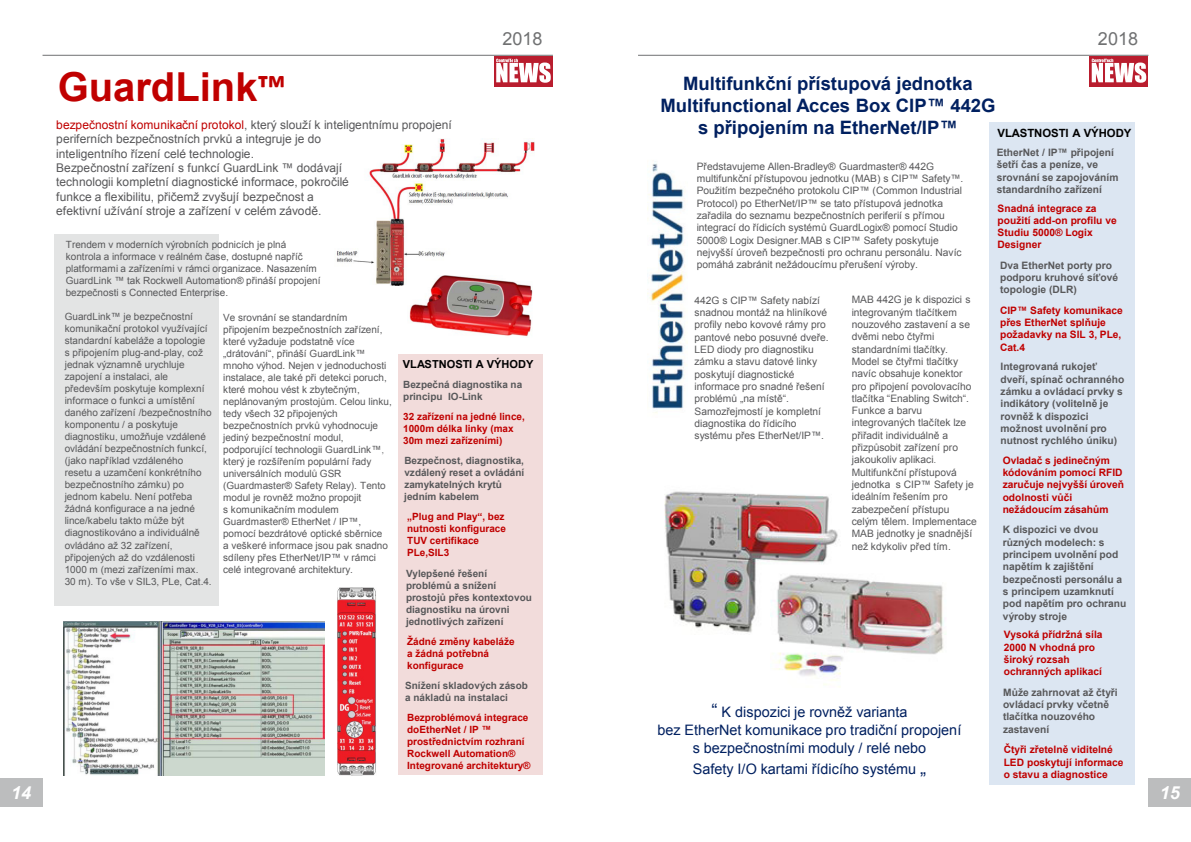
<style>
.page{position:relative;width:1191px;height:842px;background:#fff}
.page>*{position:absolute;margin:0;border:0;box-sizing:border-box;transform-origin:0 0}
.t1{font:700 40px "Arial";color:#c00000}
.t2{font:700 18.5px/22.2px "Arial";color:#002060;text-align:center}
.t3{font:18px "Arial";color:#707172}
.t4{font:italic 700 18px "Arial";color:#fff}
.t5{font:14.4px/17.7px "Arial";color:#002060;text-align:center}
.t6{font:14.4px "Arial";color:#000}
.t7{font:14px "Arial";color:#000}
.t8{font:12px/14.4px "Arial";color:#58585a}
.t9{font:700 11.3px "Arial";letter-spacing:-.005em;color:#000}
.t10{font:700 11px "Arial";letter-spacing:-.005em;color:#000}
.t11{font:10.2px/12.3px "Arial";color:#58585a}
.t12{font:700 10.2px/12.3px "Arial";letter-spacing:.005em;color:#58585a}
.t13{font:700 10.2px/12.3px "Arial";color:#c00000}
.t14{font:10px/12px "Arial";color:#58585a}
.t15{font:700 10px/12px "Arial";color:#c00000}
.t16{font:700 10px/12px "Arial";color:#58585a}
.s1{font-family:"Calibri"}
.s2{color:#c00000}
.s3{color:#7b7c7e}
.s4{font-size:18.5px}
</style>
<div class="page">
<div style="left:494px;top:56px;width:59px;height:30px;background:#b91d2e"></div>
<svg style="left:496px;top:59px;width:55px;height:24px"></svg>
<hr style="left:43px;top:55px;width:510px;height:1px;background:#707172">
<div style="left:0;top:778px;width:43px;height:28px;background:#bcbdbe"></div>
<div style="left:1089px;top:56px;width:59px;height:30px;background:#b91d2e"></div>
<svg style="left:1091px;top:59px;width:55px;height:24px"></svg>
<hr style="left:638px;top:55px;width:510px;height:1px;background:#707172">
<div style="left:1148px;top:778px;width:43px;height:28px;background:#bcbdbe"></div>
<div style="left:54px;top:234px;width:165px;height:371px;background:#e3e4e4"></div>
<div style="left:398px;top:354px;width:144px;height:421px;background:#f2dcdb"></div>
<img style="left:336px;top:139px;width:198px;height:146px">
<img style="left:338px;top:587px;width:38px;height:188px">
<img style="left:407px;top:269px;width:127px;height:68px">
<img style="left:63px;top:622px;width:261px;height:153px">
<img style="left:664px;top:491px;width:282px;height:196px">
<div style="left:989px;top:122px;width:146px;height:662px;background:#dce6f2"></div>
<img style="left:647px;top:161px;width:38px;height:252px">
<h3 class="t4" style="left:11px;top:781px;width:22px">14</h3>
<h1 class="t1" style="left:58px;top:60px;width:230px">GuardLink<span class="s1">™</span></h1>
<p class="t8" style="left:56px;top:117px;width:397px"><span class="s2">bezpečnostní komunikační protokol</span>, který slouží k inteligentnímu propojení periferních bezpečnostních prvků a integruje je do<br>inteligentního řízení celé technologie.<br>Bezpečnostní zařízení s funkcí GuardLink ™ dodávají<br>technologii kompletní diagnostické informace, pokročilé<br>funkce a flexibilitu, přičemž zvyšují bezpečnost a<br>efektivní užívání stroje a zařízení v celém závodě.</p>
<h3 class="t3" style="left:502px;top:27px;width:42px">2018</h3>
<h3 class="t7" style="left:498px;top:39px;width:33px">2018</h3>
<p class="t14" style="left:66px;top:239px;width:256px">Trendem v moderních výrobních podnicích je plná kontrola a informace v reálném čase, dostupné napříč platformami a zařízeními v rámci organizace. Nasazením GuardLink ™ tak Rockwell Automation® přináší propojení bezpečnosti s Connected Enterprise.</p>
<p class="t14" style="left:65px;top:311px;width:148px">GuardLink™ je bezpečnostní komunikační protokol využívající standardní kabeláže a topologie s připojením plug-and-play, což jednak významně urychluje zapojení a instalaci, ale především poskytuje komplexní informace o funkci a umístění daného zařízení /bezpečnostního komponentu / a poskytuje diagnostiku, umožňuje vzdálené ovládání bezpečnostních funkcí, (jako například vzdáleného resetu a uzamčení konkrétního bezpečnostního zámku) po jednom kabelu. Není potřeba žádná konfigurace a na jedné lince/kabelu takto může být diagnostikováno a individuálně ovládáno až 32 zařízení, připojených až do vzdálenosti<br>1000 m (mezi zařízeními max.<br>30 m). To vše v SIL3, PLe, Cat.4.</p>
<p class="t14" style="left:223px;top:312px;width:170px">Ve srovnání se standardním připojením bezpečnostních zařízení, které vyžaduje podstatně více „drátování“, přináší GuardLink™ mnoho výhod. Nejen v jednoduchosti instalace, ale také při detekci poruch, které mohou vést k zbytečným, neplánovaným prostojům. Celou linku, tedy všech 32 připojených bezpečnostních prvků vyhodnocuje jediný bezpečnostní modul, podporující technologii GuardLink™<span class="s3">, </span>který je rozšířením populární řady universálních modulů GSR (Guardmaster® Safety Relay). Tento modul je rovněž možno propojit<br>s komunikačním modulem<br>Guardmaster® EtherNet / IP™, pomocí bezdrátové optické sběrnice<br>a veškeré informace jsou pak snadno sdíleny přes EtherNet/IP™ v rámci celé integrované architektury.</p>
<p class="t10" style="left:403px;top:357px;width:132px">VLASTNOSTI A VÝHODY</p>
<p class="t16" style="left:403px;top:379px;width:121px">Bezpečná diagnostika na principu IO-Link</p>
<p class="t15" style="left:403px;top:410px;width:123px">32 zařízení na jedné lince,<br>1000m délka linky (max<br>30m mezi zařízeními)</p>
<p class="t16" style="left:404px;top:455px;width:121px">Bezpečnost, diagnostika, vzdálený reset a ovládání zamykatelných krytů jedním kabelem</p>
<p class="t15" style="left:407px;top:511px;width:100px">„Plug and Play“, bez nutnosti konfigurace<br>TUV certifikace<br>PLe,SIL3</p>
<p class="t16" style="left:406px;top:568px;width:127px">Vylepšené řešení problémů a snížení prostojů přes kontextovou diagnostiku na úrovni jednotlivých zařízení</p>
<p class="t15" style="left:407px;top:636px;width:109px">Žádné změny kabeláže a žádná potřebná konfigurace</p>
<p class="t16" style="left:405px;top:680px;width:124px">Snížení skladových zásob a nákladů na instalaci</p>
<p class="t15" style="left:407px;top:711px;width:125px">Bezproblémová integrace doEtherNet / IP ™ prostřednictvím rozhraní<br>Rockwell Automation®<br>Integrované architektury®</p>
<h3 class="t3" style="left:1098px;top:27px;width:42px">2018</h3>
<h3 class="t6" style="left:1095px;top:37px;width:34px">2018</h3>
<h2 class="t2" style="left:660px;top:73px;width:336px">Multifunkční přístupová jednotka<br>Multifunctional Acces Box CIP™ 442G s připojením na EtherNet/IP™</h2>
<p class="t9" style="left:997px;top:125px;width:135px">VLASTNOSTI A VÝHODY</p>
<p class="t11" style="left:696px;top:160px;width:268px">Představujeme Allen-Bradley® Guardmaster® 442G multifunkční přístupovou jednotku (MAB) s CIP™ Safety™.<br>Použitím bezpečného protokolu CIP™ (Common Industrial Protocol) po EtherNet/IP™ se tato přístupová jednotka zařadila do seznamu bezpečnostních periferií s přímou integrací do řídicích systémů GuardLogix® pomocí Studio 5000® Logix Designer.MAB s CIP™ Safety poskytuje nejvyšší úroveň bezpečnosti pro ochranu personálu. Navíc pomáhá zabránit nežádoucímu přerušení výroby.</p>
<p class="t11" style="left:694px;top:294px;width:136px">442G s CIP™ Safety nabízí snadnou montáž na hliníkové profily nebo kovové rámy pro pantové nebo posuvné dveře.<br>LED diody pro diagnostiku zámku a stavu datové linky poskytují diagnostické informace pro snadné řešení problémů „na místě“.<br>Samozřejmostí je kompletní diagnostika do řídicího systému přes EtherNet/IP™.</p>
<p class="t11" style="left:851px;top:294px;width:126px">MAB 442G je k dispozici s integrovaným tlačítkem nouzového zastavení a se dvěmi nebo čtyřmi standardními tlačítky.<br>Model se čtyřmi tlačítky navíc obsahuje konektor pro připojení povolovacího tlačítka “Enabling Switch“.<br>Funkce a barvu integrovaných tlačítek lze přiřadit individuálně a přizpůsobit zařízení pro jakoukoliv aplikaci<span class="s3">.<br></span>Multifunkční přístupová jednotka s CIP™ Safety je ideálním řešením pro zabezpečení přístupu celým tělem. Implementace<br>MAB jednotky je snadnější než kdykoliv před tím.</p>
<h3 class="t5" style="left:657px;top:703px;width:305px"><span class="s4">“</span> K dispozici je rovněž varianta<br>bez EtherNet komunikace pro tradiční propojení s bezpečnostními moduly / relé nebo</h3>
<h3 class="t5" style="left:693px;top:760px;width:235px">Safety I/O kartami řídicího systému <span class="s4">„</span></h3>
<p class="t12" style="left:996px;top:147px;width:123px">EtherNet / IP™ připojení šetří čas a peníze, ve srovnání se zapojováním standardního zařízení</p>
<p class="t13" style="left:997px;top:202px;width:121px">Snadná integrace za použití add-on profilu ve<br>Studiu 5000® Logix<br>Designer</p>
<p class="t12" style="left:1000px;top:259px;width:120px">Dva EtherNet porty pro podporu kruhové síťové topologie (DLR)</p>
<p class="t13" style="left:1000px;top:304px;width:124px">CIP™ Safety komunikace přes EtherNet splňuje požadavky na SIL 3, PLe,<br>Cat.4</p>
<p class="t12" style="left:1000px;top:361px;width:125px">Integrovaná rukojeť dveří, spínač ochranného zámku a ovládací prvky s indikátory (volitelně je rovněž k dispozici možnost uvolnění pro nutnost rychlého úniku)</p>
<p class="t13" style="left:1002px;top:454px;width:123px">Ovladač s jedinečným kódováním pomocí RFID zaručuje nejvyšší úroveň odolnosti vůči nežádoucím zásahům</p>
<p class="t12" style="left:1002px;top:524px;width:125px">K dispozici ve dvou různých modelech: s principem uvolnění pod napětím k zajištění bezpečnosti personálu a s principem uzamknutí pod napětím pro ochranu výroby stroje</p>
<p class="t13" style="left:1003px;top:629px;width:100px">Vysoká přídržná síla<br>2000 N vhodná pro široký rozsah ochranných aplikací</p>
<p class="t12" style="left:1003px;top:686px;width:116px">Může zahrnovat až čtyři ovládací prvky včetně tlačítka nouzového zastavení</p>
<p class="t13" style="left:1003px;top:744px;width:121px">Čtyři zřetelně viditelné<br>LED poskytují informace o stavu a diagnostice</p>
<h3 class="t4" style="left:1159px;top:781px;width:22px">15</h3>
</div>
